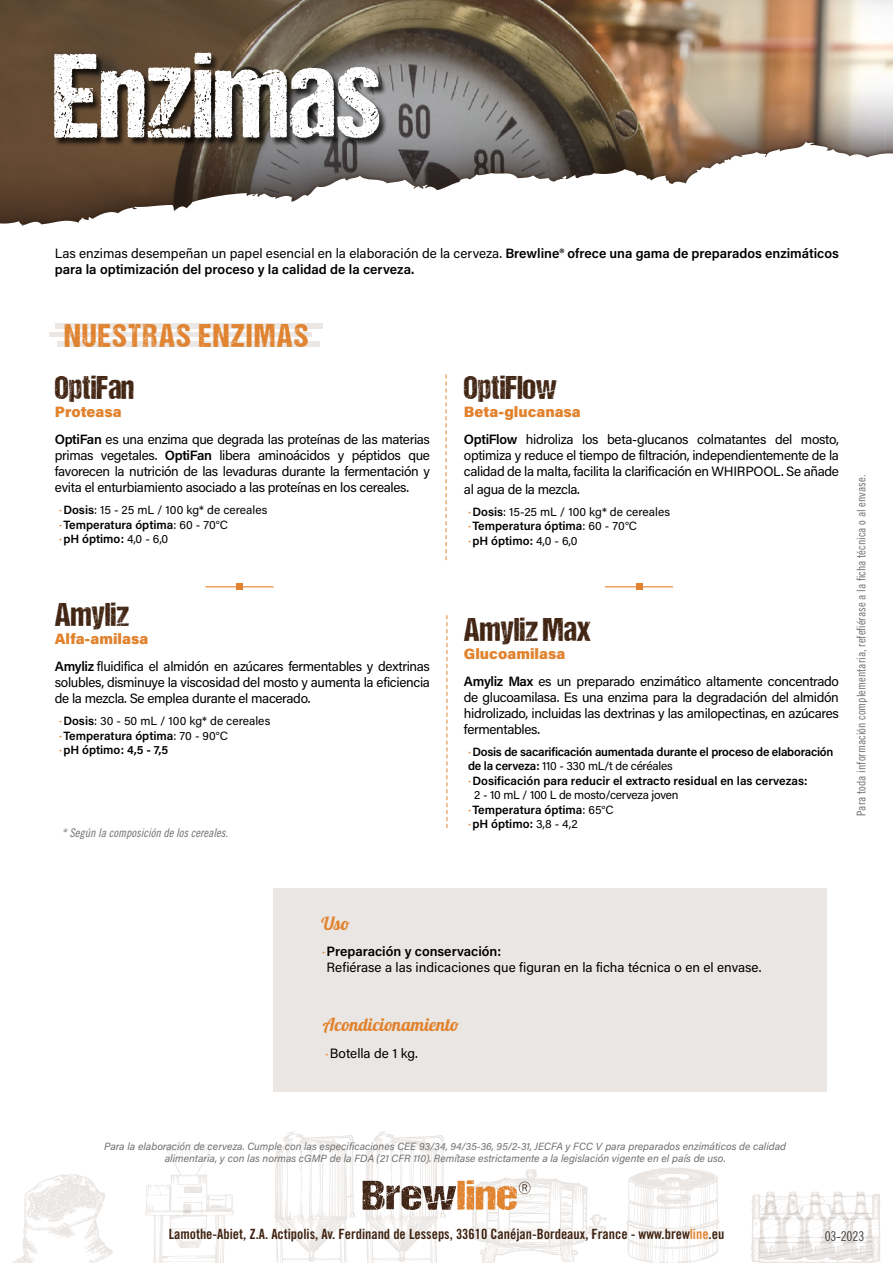
<style>
.page{position:relative;width:893px;height:1263px;background:#fff}
.page>*{position:absolute;margin:0;border:0;box-sizing:border-box;transform-origin:0 0}
.t1{font:120px "DCC Ash";color:#fff}
.t2{font:33px "DCC Ash";color:#3f2210}
.t3{font:33px "DCC Ash";letter-spacing:.05em;color:#e0822e}
.t4{font:18px "Lobster 1.4";color:#e1832e}
.t5{font:900 15px "Acumin Pro";color:#e1832e}
.t6{font:14.1px "Trade Gothic LT Std Bd Cn 20";color:#3f2210}
.t7{font:13.5px/16.2px "Acumin Pro";letter-spacing:-.025em;color:#000;text-align:justify}
.t8{font:600 13.5px/16.2px "Acumin Pro";color:#000}
.t9{font:13.5px/16.2px "Acumin Pro";color:#000}
.t10{font:13.5px "Trade Gothic LT Std Cn 18";letter-spacing:-.01em;color:#3c3c3b}
.t11{font:600 12px/14.4px "Acumin Pro";letter-spacing:-.005em;color:#000}
.t12{font:12px/14.4px "Acumin Pro";letter-spacing:-.01em;color:#000}
.t13{font:12px "Trade Gothic LT Std Cn 18";color:#706f6f}
.t14{font:12px "Trade Gothic LT Std Cn 18 Obl";color:#6e6e6e}
.t15{font:10.5px/12.6px "Acumin Variable Concept";color:#6e6e6e;text-align:center}
.s1{font-weight:400}
.s2{font-weight:600}
.s3{font-family:"Trade Gothic LT Std Bd Cn 20";font-size:13.5px;color:#e28330}
.s4{font-family:"Trade Gothic LT Std Bd Cn 20";font-weight:400;font-size:13.5px;color:#e28330}
.s5{font-family:"Trade Gothic LT Std Bd Cn 20";color:#e28330}
.s6{color:#e28330}
</style>
<div class="page">
<svg style="left:145px;top:1144px;width:89px;height:119px"></svg>
<svg style="left:13px;top:1174px;width:100px;height:89px"></svg>
<svg style="left:275px;top:1131px;width:80px;height:132px"></svg>
<svg style="left:626px;top:1167px;width:93px;height:96px"></svg>
<img style="left:178px;top:1160px;width:25px;height:33px">
<img style="left:751px;top:1191px;width:59px;height:24px">
<img style="left:794px;top:1215px;width:37px;height:14px">
<img style="left:838px;top:1239px;width:40px;height:8px">
<img style="left:751px;top:1239px;width:43px;height:24px">
<img style="left:752px;top:1215px;width:42px;height:24px">
<img style="left:794px;top:1239px;width:33px;height:9px">
<img style="left:885px;top:0;width:8px;height:154px">
<img style="left:0;top:0;width:299px;height:225px">
<img style="left:299px;top:0;width:373px;height:198px">
<img style="left:672px;top:0;width:213px;height:177px">
<img style="left:672px;top:177px;width:18px;height:7px">
<div style="left:54px;top:53px;width:333px;height:93px;background:#000;opacity:.75"></div>
<svg style="left:362px;top:1131px;width:245px;height:132px"></svg>
<svg style="left:446px;top:375px;width:1px;height:185px"></svg>
<svg style="left:446px;top:615px;width:1px;height:213px"></svg>
<div style="left:273px;top:888px;width:553px;height:203px;background:#eae6e3"></div>
<hr style="left:205px;top:586px;width:68px;height:1px;background:#e1832e">
<svg style="left:237px;top:584px;width:6px;height:6px"></svg>
<hr style="left:605px;top:586px;width:68px;height:1px;background:#e1832e">
<svg style="left:636px;top:584px;width:6px;height:6px"></svg>
<div style="left:57px;top:341px;width:263px;height:5px;background:#ebe7e5"></div>
<div style="left:50px;top:332px;width:262px;height:5px;background:#ebe7e5"></div>
<div style="left:56px;top:323px;width:267px;height:6px;background:#ebe7e5"></div>
<h1 class="t1" style="left:53px;top:32px;width:329px">Enzimas</h1>
<p class="t8" style="left:55px;top:244px;width:786px"><span class="s1">Las enzimas desempeñan un papel esencial en la elaboración de la cerveza.</span> Brewline® ofrece una gama de preparados enzimáticos para la optimización del proceso y la calidad de la cerveza.</p>
<h2 class="t3" style="left:64px;top:318px;width:246px">NUESTRAS ENZIMAS</h2>
<h2 class="t2" style="left:55px;top:370px;width:81px">OptiFan</h2>
<p class="t5" style="left:55px;top:401px;width:68px">Proteasa</p>
<p class="t7" style="left:55px;top:430px;width:377px"><span class="s2">OptiFan</span> es una enzima que degrada las proteínas de las materias primas vegetales. <span class="s2">OptiFan</span> libera aminoácidos y péptidos que favorecen la nutrición de las levaduras durante la fermentación y evita el enturbiamiento asociado a las proteínas en los cereales.</p>
<p class="t12" style="left:59px;top:502px;width:210px"><span class="s3">·</span><span class="s2">Dosis</span>: 15 - 25 mL / 100 kg* de cereales <span class="s3">·</span><span class="s2">Temperatura óptima</span>: 60 - 70°C<br><span class="s3">·</span><span class="s2">pH óptimo:</span> 4,0 - 6,0</p>
<h2 class="t2" style="left:55px;top:597px;width:76px">Amyliz</h2>
<p class="t5" style="left:55px;top:628px;width:95px">Alfa-amilasa</p>
<p class="t7" style="left:55px;top:657px;width:377px"><span class="s2">Amyliz</span> fluidifica el almidón en azúcares fermentables y dextrinas solubles, disminuye la viscosidad del mosto y aumenta la eficiencia de la mezcla. Se emplea durante el macerado.</p>
<p class="t11" style="left:59px;top:713px;width:213px"><span class="s4">·</span>Dosis<span class="s1">: 30 - 50 mL / 100 kg* de cereales </span><span class="s4">·</span>Temperatura óptima<span class="s1">: 70 - 90°C<br></span><span class="s4">·</span>pH óptimo: 4,5 - 7,5</p>
<p class="t14" style="left:62px;top:825px;width:168px">* Según la composición de los cereales.</p>
<h2 class="t2" style="left:464px;top:370px;width:94px">OptiFlow</h2>
<p class="t5" style="left:464px;top:401px;width:118px">Beta-glucanasa</p>
<p class="t7" style="left:464px;top:430px;width:377px"><span class="s2">OptiFlow</span> hidroliza los beta-glucanos colmatantes del mosto, optimiza y reduce el tiempo de filtración, independientemente de la calidad de la malta, facilita la clarificación en WHIRPOOL. Se añade</p>
<p class="t7" style="left:464px;top:481px;width:118px">al agua de la mezcla.</p>
<p class="t12" style="left:468px;top:504px;width:203px"><span class="s3">·</span><span class="s2">Dosis</span>: 15-25 mL / 100 kg* de cereales <span class="s3">·</span><span class="s2">Temperatura óptima</span>: 60 - 70°C<br><span class="s3">·</span><span class="s2">pH óptimo:</span> 4,0 - 6,0</p>
<h2 class="t2" style="left:464px;top:612px;width:129px">Amyliz Max</h2>
<p class="t5" style="left:464px;top:643px;width:103px">Glucoamilasa</p>
<p class="t7" style="left:464px;top:672px;width:377px"><span class="s2">Amyliz Max</span> es un preparado enzimático altamente concentrado de glucoamilasa. Es una enzima para la degradación del almidón hidrolizado, incluidas las dextrinas y las amilopectinas, en azúcares fermentables.</p>
<p class="t11" style="left:468px;top:744px;width:367px"><span class="s4">·</span>Dosis de sacarificación aumentada durante el proceso de elaboración</p>
<p class="t12" style="left:468px;top:758px;width:206px"><span class="s2">de la cerveza:</span> 110 - 330 mL/t de céréales</p>
<p class="t11" style="left:468px;top:773px;width:341px"><span class="s4">·</span>Dosificación para reducir el extracto residual en las cervezas:</p>
<p class="t12" style="left:474px;top:787px;width:206px">2 - 10 mL / 100 L de mosto/cerveza joven</p>
<p class="t11" style="left:468px;top:802px;width:147px"><span class="s4">·</span>Temperatura óptima<span class="s1">: 65°C</span></p>
<p class="t11" style="left:468px;top:816px;width:111px"><span class="s4">·</span>pH óptimo: <span class="s1">3,8 - 4,2</span></p>
<p class="t13" style="left:854px;top:816px;width:343px;rotate:-90deg">Para toda información complementaria, refefiérase a la ficha técnica o al envase.</p>
<h3 class="t4" style="left:321px;top:912px;width:30px">Uso</h3>
<p class="t9" style="left:327px;top:943px;width:436px;text-indent:-4px"><span class="s5">·</span><span class="s2">Preparación y conservación:<br></span>Refiérase a las indicaciones que figuran en la ficha técnica o en el envase.</p>
<h3 class="t4" style="left:323px;top:1013px;width:138px">Acondicionamiento</h3>
<p class="t9" style="left:326px;top:1044px;width:94px"><span class="s5">·</span>Botella de 1 kg.</p>
<p class="t15" style="left:104px;top:1139px;width:684px">Para la elaboración de cerveza. Cumple con las especificaciones CEE 93/34, 94/35-36, 95/2-31, JECFA y FCC V para preparados enzimáticos de calidad alimentaria, y con las normas cGMP de la FDA (21 CFR 110). Remítase estrictamente a la legislación vigente en el país de uso.</p>
<p class="t6" style="left:169px;top:1225px;width:557px">Lamothe-Abiet, Z.A. Actipolis, Av. Ferdinand de Lesseps, 33610 Canéjan-Bordeaux, France - www.brew<span class="s6">line</span>.eu</p>
<p class="t10" style="left:825px;top:1228px;width:41px">03-2023</p>
</div>
